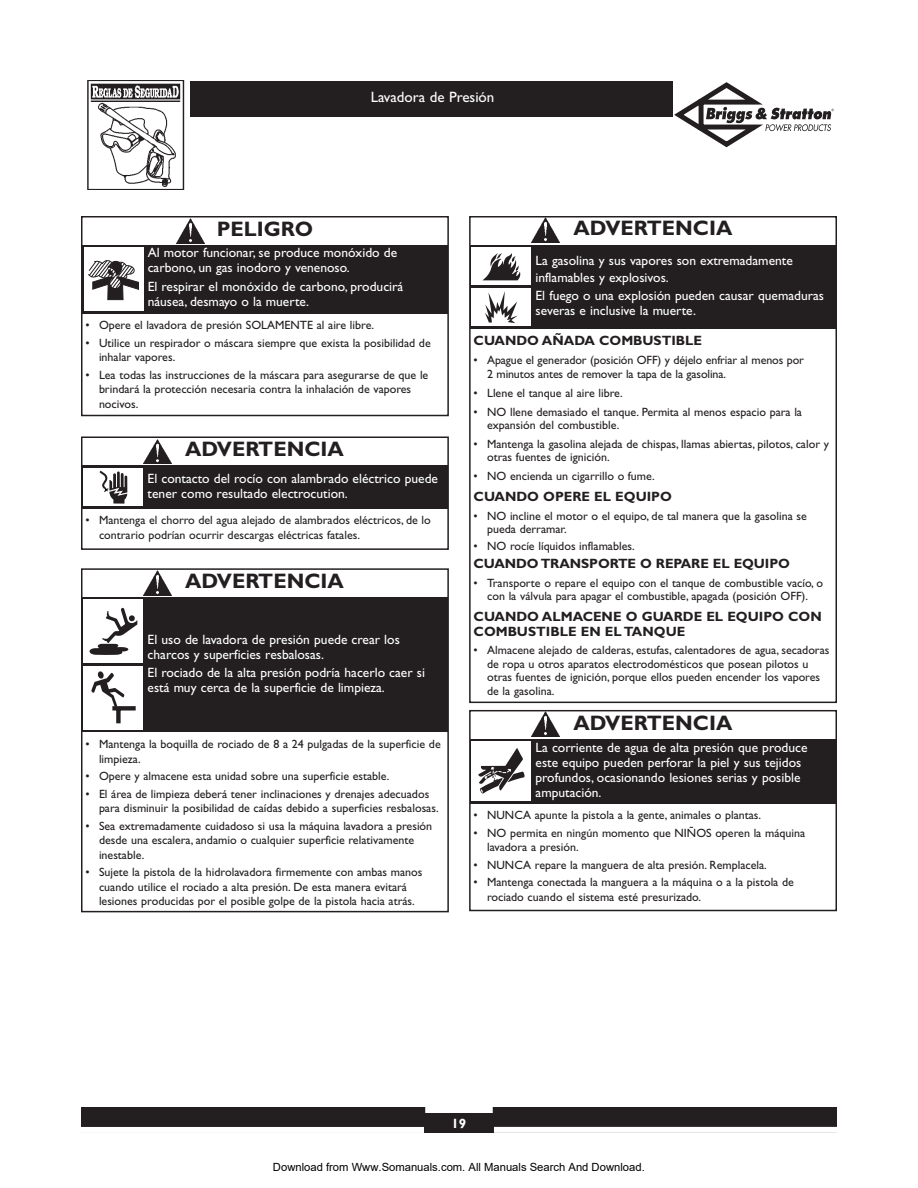
<style>
.page{position:relative;width:918px;height:1188px;background:#fff}
.page>*{position:absolute;margin:0;border:0;box-sizing:border-box;transform-origin:0 0}
.t1{font:700 21px "Gill Sans";color:#231f20}
.t2{font:15px "Gill Sans";color:#fff}
.t3{font:13.5px/15px "Gill Sans";color:#fff}
.t4{font:700 13.5px/15px "Gill Sans";color:#231f20}
.t5{font:700 13.5px "Gill Sans";color:#fff}
.t6{font:12px/14.4px "Gill Sans";color:#231f20}
.t7{font:11.25px "Arial";color:#000}
</style>
<div class="page">
<svg style="left:674px;top:82px;width:160px;height:66px"></svg>
<div style="left:190px;top:81px;width:483px;height:36px;background:#231f20"></div>
<div style="left:81px;top:1107px;width:756px;height:26px;background:#231f20"></div>
<div style="left:425px;top:1107px;width:68px;height:6px;background:#fff"></div>
<div style="left:494px;top:1127px;width:343px;height:6px;background:#fff"></div>
<div style="left:81px;top:1127px;width:343px;height:6px;background:#fff"></div>
<img style="left:87px;top:81px;width:98px;height:108px">
<div style="left:81px;top:436px;width:368px;height:114px;border:2px solid #231f20"></div>
<div style="left:82px;top:466px;width:366px;height:43px;background:#231f20"></div>
<img style="left:143px;top:439px;width:28px;height:25px">
<div style="left:84px;top:468px;width:59px;height:38px;background:#fff"></div>
<svg style="left:100px;top:471px;width:27px;height:33px"></svg>
<div style="left:81px;top:216px;width:368px;height:200px;border:2px solid #231f20"></div>
<div style="left:82px;top:245px;width:366px;height:68px;background:#231f20"></div>
<img style="left:176px;top:218px;width:28px;height:25px">
<div style="left:84px;top:247px;width:59px;height:64px;background:#fff"></div>
<svg style="left:88px;top:260px;width:51px;height:40px"></svg>
<div style="left:81px;top:568px;width:368px;height:344px;border:2px solid #231f20"></div>
<div style="left:82px;top:597px;width:366px;height:135px;background:#231f20"></div>
<img style="left:143px;top:571px;width:28px;height:24px">
<div style="left:84px;top:600px;width:59px;height:63px;background:#fff"></div>
<svg style="left:89px;top:607px;width:48px;height:48px"></svg>
<div style="left:84px;top:666px;width:59px;height:63px;background:#fff"></div>
<svg style="left:91px;top:671px;width:34px;height:35px"></svg>
<div style="left:112px;top:706px;width:24px;height:5px;background:#231f20"></div>
<div style="left:116px;top:709px;width:5px;height:14px;background:#231f20"></div>
<div style="left:469px;top:216px;width:368px;height:487px;border:2px solid #231f20"></div>
<div style="left:470px;top:245px;width:366px;height:84px;background:#231f20"></div>
<img style="left:531px;top:218px;width:28px;height:24px">
<div style="left:472px;top:248px;width:59px;height:37px;background:#fff"></div>
<svg style="left:483px;top:253px;width:38px;height:27px"></svg>
<div style="left:472px;top:288px;width:59px;height:38px;background:#fff"></div>
<svg style="left:485px;top:291px;width:33px;height:32px"></svg>
<div style="left:469px;top:710px;width:368px;height:201px;border:2px solid #231f20"></div>
<div style="left:471px;top:739px;width:365px;height:64px;background:#231f20"></div>
<img style="left:531px;top:712px;width:29px;height:24px">
<div style="left:472px;top:741px;width:59px;height:60px;background:#fff"></div>
<svg style="left:478px;top:748px;width:47px;height:46px"></svg>
<p class="t2" style="left:371px;top:92px;width:125px">Lavadora de Presión</p>
<h1 class="t1" style="left:217px;top:221px;width:98px">PELIGRO</h1>
<p class="t3" style="left:148px;top:247px;width:251px">Al motor funcionar, se produce monóxido de carbono, un gas inodoro y venenoso.</p>
<p class="t3" style="left:148px;top:280px;width:257px">El respirar el monóxido de carbono, producirá náusea, desmayo o la muerte.</p>
<h1 class="t1" style="left:574px;top:221px;width:160px">ADVERTENCIA</h1>
<p class="t3" style="left:536px;top:254px;width:259px;line-height:16.5px">La gasolina y sus vapores son extremadamente inflamables y explosivos.</p>
<p class="t3" style="left:536px;top:289px;width:290px">El fuego o una explosión pueden causar quemaduras severas e inclusive la muerte.</p>
<p class="t6" style="left:86px;top:319px;width:290px">• Opere el lavadora de presión SOLAMENTE al aire libre.</p>
<p class="t6" style="left:99px;top:337px;width:333px;text-indent:-14px">• Utilice un respirador o máscara siempre que exista la posibilidad de inhalar vapores.</p>
<p class="t6" style="left:99px;top:369px;width:331px;text-indent:-14px">• Lea todas las instrucciones de la máscara para asegurarse de que le brindará la protección necesaria contra la inhalación de vapores nocivos.</p>
<h1 class="t1" style="left:185px;top:442px;width:160px">ADVERTENCIA</h1>
<p class="t3" style="left:148px;top:472px;width:292px">El contacto del rocío con alambrado eléctrico puede tener como resultado electrocution.</p>
<p class="t6" style="left:99px;top:515px;width:333px;text-indent:-14px">• Mantenga el chorro del agua alejado de alambrados eléctricos, de lo contrario podrían ocurrir descargas eléctricas fatales.</p>
<h1 class="t1" style="left:185px;top:574px;width:160px">ADVERTENCIA</h1>
<p class="t3" style="left:148px;top:633px;width:254px">El uso de lavadora de presión puede crear los charcos y superficies resbalosas.</p>
<p class="t3" style="left:148px;top:667px;width:279px">El rociado de la alta presión podría hacerlo caer si está muy cerca de la superficie de limpieza.</p>
<p class="t6" style="left:99px;top:738px;width:343px;text-indent:-14px">• Mantenga la boquilla de rociado de 8 a 24 pulgadas de la superficie de limpieza.</p>
<p class="t6" style="left:86px;top:770px;width:306px">• Opere y almacene esta unidad sobre una superficie estable.</p>
<p class="t6" style="left:99px;top:788px;width:341px;text-indent:-14px">• El área de limpieza deberá tener inclinaciones y drenajes adecuados para disminuir la posibilidad de caídas debido a superficies resbalosas.</p>
<p class="t6" style="left:99px;top:820px;width:335px;text-indent:-14px">• Sea extremadamente cuidadoso si usa la máquina lavadora a presión desde una escalera, andamio o cualquier superficie relativamente inestable.</p>
<p class="t6" style="left:86px;top:866px;width:338px;text-align:center">• Sujete la pistola de la hidrolavadora firmemente con ambas manos cuando utilice el rociado a alta presión. De esta manera evitará lesiones producidas por el posible golpe de la pistola hacia atrás.</p>
<p class="t4" style="left:474px;top:335px;width:230px">CUANDO AÑADA COMBUSTIBLE</p>
<p class="t6" style="left:487px;top:355px;width:318px;line-height:13.5px;text-indent:-14px">• Apague el generador (posición OFF) y déjelo enfriar al menos por<br>2 minutos antes de remover la tapa de la gasolina.</p>
<p class="t6" style="left:474px;top:387px;width:151px">• Llene el tanque al aire libre.</p>
<p class="t6" style="left:487px;top:406px;width:316px;line-height:13.5px;text-indent:-14px">• NO llene demasiado el tanque. Permita al menos espacio para la expansión del combustible.</p>
<p class="t6" style="left:487px;top:439px;width:343px;line-height:13.5px;text-indent:-14px">• Mantenga la gasolina alejada de chispas, llamas abiertas, pilotos, calor y otras fuentes de ignición.</p>
<p class="t6" style="left:474px;top:470px;width:183px">• NO encienda un cigarrillo o fume.</p>
<p class="t4" style="left:474px;top:490px;width:200px">CUANDO OPERE EL EQUIPO</p>
<p class="t6" style="left:487px;top:510px;width:321px;line-height:13.5px;text-indent:-14px">• NO incline el motor o el equipo, de tal manera que la gasolina se pueda derramar.</p>
<p class="t6" style="left:474px;top:540px;width:163px">• NO rocíe líquidos inflamables.</p>
<p class="t4" style="left:474px;top:557px;width:318px">CUANDO TRANSPORTE O REPARE EL EQUIPO</p>
<p class="t6" style="left:474px;top:577px;width:351px;line-height:13.5px;text-align:center">• Transporte o repare el equipo con el tanque de combustible vacío, o con la válvula para apagar el combustible, apagada (posición OFF).</p>
<p class="t4" style="left:474px;top:610px;width:350px">CUANDO ALMACENE O GUARDE EL EQUIPO CON<br>COMBUSTIBLE EN EL TANQUE</p>
<p class="t6" style="left:487px;top:645px;width:344px;line-height:13.5px;text-indent:-14px">• Almacene alejado de calderas, estufas, calentadores de agua, secadoras de ropa u otros aparatos electrodomésticos que posean pilotos u otras fuentes de ignición, porque ellos pueden encender los vapores de la gasolina.</p>
<h1 class="t1" style="left:574px;top:716px;width:160px">ADVERTENCIA</h1>
<p class="t3" style="left:536px;top:741px;width:273px">La corriente de agua de alta presión que produce este equipo pueden perforar la piel y sus tejidos profundos, ocasionando lesiones serias y posible amputación.</p>
<p class="t6" style="left:474px;top:809px;width:289px">• NUNCA apunte la pistola a la gente, animales o plantas.</p>
<p class="t6" style="left:487px;top:827px;width:320px;text-indent:-14px">• NO permita en ningún momento que NIÑOS operen la máquina lavadora a presión.</p>
<p class="t6" style="left:474px;top:859px;width:295px">• NUNCA repare la manguera de alta presión. Remplacela.</p>
<p class="t6" style="left:487px;top:877px;width:308px;text-indent:-14px">• Mantenga conectada la manguera a la máquina o a la pistola de rociado cuando el sistema esté presurizado.</p>
<p class="t5" style="left:452px;top:1119px;width:16px">19</p>
<p class="t7" style="left:273px;top:1160px;width:373px">Download from Www.Somanuals.com. All Manuals Search And Download.</p>
</div>
